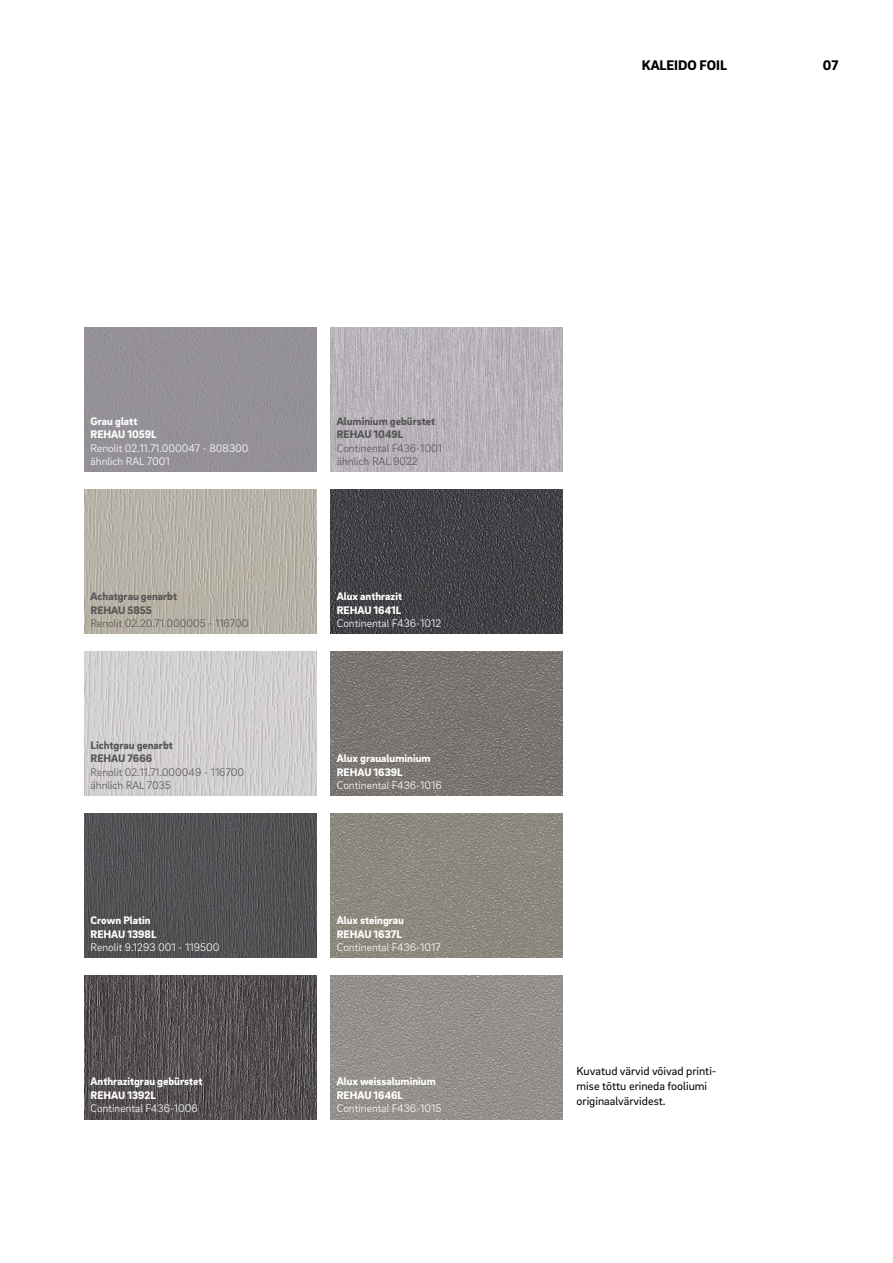
<style>
.page{position:relative;width:893px;height:1263px;background:#fff}
.page>*{position:absolute;margin:0;border:0;box-sizing:border-box;transform-origin:0 0}
.MP__Live_column_titl{font:900 14.25px "Brix Sans";color:#000}
._42__Info_box_-_body{font:12px/15px "Brix Sans";color:#000}
._70__7_5pt_-_table_h{font:900 11.25px "Brix Sans";color:#fff}
._70__7_5pt_-_table_c{font:300 11.25px "Brix Sans";color:#fff}
._70__7_5pt_-_table_c-2{font:300 11.25px "Brix Sans";color:#565656}
._70__7_5pt_-_table_h-2{font:900 11.25px "Brix Sans";color:#565656}
</style>
<div class="page">
<img style="left:84px;top:814px;width:232px;height:144px">
<img style="left:84px;top:976px;width:232px;height:144px">
<img style="left:330px;top:814px;width:233px;height:144px">
<img style="left:330px;top:976px;width:233px;height:144px">
<img style="left:84px;top:652px;width:232px;height:144px">
<img style="left:84px;top:490px;width:232px;height:144px">
<img style="left:330px;top:490px;width:233px;height:144px">
<div style="left:84px;top:328px;width:232px;height:144px;background:#949196"></div>
<img style="left:330px;top:328px;width:233px;height:144px">
<img style="left:330px;top:652px;width:233px;height:144px">
<p class="MP__Live_column_titl" style="left:642px;top:56px;width:87px">KALEIDO FOIL</p>
<p class="MP__Live_column_titl" style="left:823px;top:56px;width:17px">07</p>
<p class="_70__7_5pt_-_table_h" style="left:91px;top:414px;width:48px">Grau glatt</p>
<p class="_70__7_5pt_-_table_h" style="left:91px;top:427px;width:68px">REHAU 1059L</p>
<p class="_70__7_5pt_-_table_c" style="left:91px;top:441px;width:160px">Renolit 02.11.71.000047 - 808300</p>
<p class="_70__7_5pt_-_table_c" style="left:91px;top:454px;width:81px">ähnlich RAL 7001</p>
<p class="_70__7_5pt_-_table_h-2" style="left:337px;top:414px;width:100px">Aluminium gebürstet</p>
<p class="_70__7_5pt_-_table_h-2" style="left:337px;top:427px;width:68px">REHAU 1049L</p>
<p class="_70__7_5pt_-_table_c-2" style="left:337px;top:441px;width:107px">Continental F436-1001</p>
<p class="_70__7_5pt_-_table_c-2" style="left:337px;top:454px;width:82px">ähnlich RAL 9022</p>
<p class="_70__7_5pt_-_table_h-2" style="left:91px;top:589px;width:88px">Achatgrau genarbt</p>
<p class="_70__7_5pt_-_table_h-2" style="left:91px;top:603px;width:63px">REHAU 5855</p>
<p class="_70__7_5pt_-_table_c-2" style="left:91px;top:616px;width:160px">Renolit 02.20.71.000005 - 116700</p>
<p class="_70__7_5pt_-_table_h" style="left:337px;top:589px;width:67px">Alux anthrazit</p>
<p class="_70__7_5pt_-_table_h" style="left:337px;top:603px;width:66px">REHAU 1641L</p>
<p class="_70__7_5pt_-_table_c" style="left:337px;top:616px;width:106px">Continental F436-1012</p>
<p class="_70__7_5pt_-_table_h-2" style="left:91px;top:738px;width:84px">Lichtgrau genarbt</p>
<p class="_70__7_5pt_-_table_h-2" style="left:91px;top:751px;width:63px">REHAU 7666</p>
<p class="_70__7_5pt_-_table_c-2" style="left:91px;top:765px;width:155px">Renolit 02.11.71.000049 - 116700</p>
<p class="_70__7_5pt_-_table_c-2" style="left:91px;top:778px;width:82px">ähnlich RAL 7035</p>
<p class="_70__7_5pt_-_table_h" style="left:337px;top:751px;width:95px">Alux graualuminium</p>
<p class="_70__7_5pt_-_table_h" style="left:337px;top:765px;width:67px">REHAU 1639L</p>
<p class="_70__7_5pt_-_table_c" style="left:337px;top:778px;width:106px">Continental F436-1016</p>
<p class="_70__7_5pt_-_table_h" style="left:91px;top:913px;width:62px">Crown Platin</p>
<p class="_70__7_5pt_-_table_h" style="left:91px;top:927px;width:68px">REHAU 1398L</p>
<p class="_70__7_5pt_-_table_c" style="left:91px;top:940px;width:130px">Renolit 9.1293 001 - 119500</p>
<p class="_70__7_5pt_-_table_h" style="left:337px;top:913px;width:69px">Alux steingrau</p>
<p class="_70__7_5pt_-_table_h" style="left:337px;top:927px;width:67px">REHAU 1637L</p>
<p class="_70__7_5pt_-_table_c" style="left:337px;top:940px;width:105px">Continental F436-1017</p>
<p class="_70__7_5pt_-_table_h" style="left:91px;top:1074px;width:113px">Anthrazitgrau gebürstet</p>
<p class="_70__7_5pt_-_table_h" style="left:91px;top:1087px;width:67px">REHAU 1392L</p>
<p class="_70__7_5pt_-_table_c" style="left:91px;top:1101px;width:109px">Continental F436-1006</p>
<p class="_70__7_5pt_-_table_h" style="left:337px;top:1074px;width:101px">Alux weissaluminium</p>
<p class="_70__7_5pt_-_table_h" style="left:337px;top:1087px;width:68px">REHAU 1646L</p>
<p class="_70__7_5pt_-_table_c" style="left:337px;top:1101px;width:106px">Continental F436-1015</p>
<p class="_42__Info_box_-_body" style="left:577px;top:1063px;width:141px">Kuvatud värvid võivad printi&shy;mise tõttu erineda fooliumi originaalvärvidest.</p>
</div>
